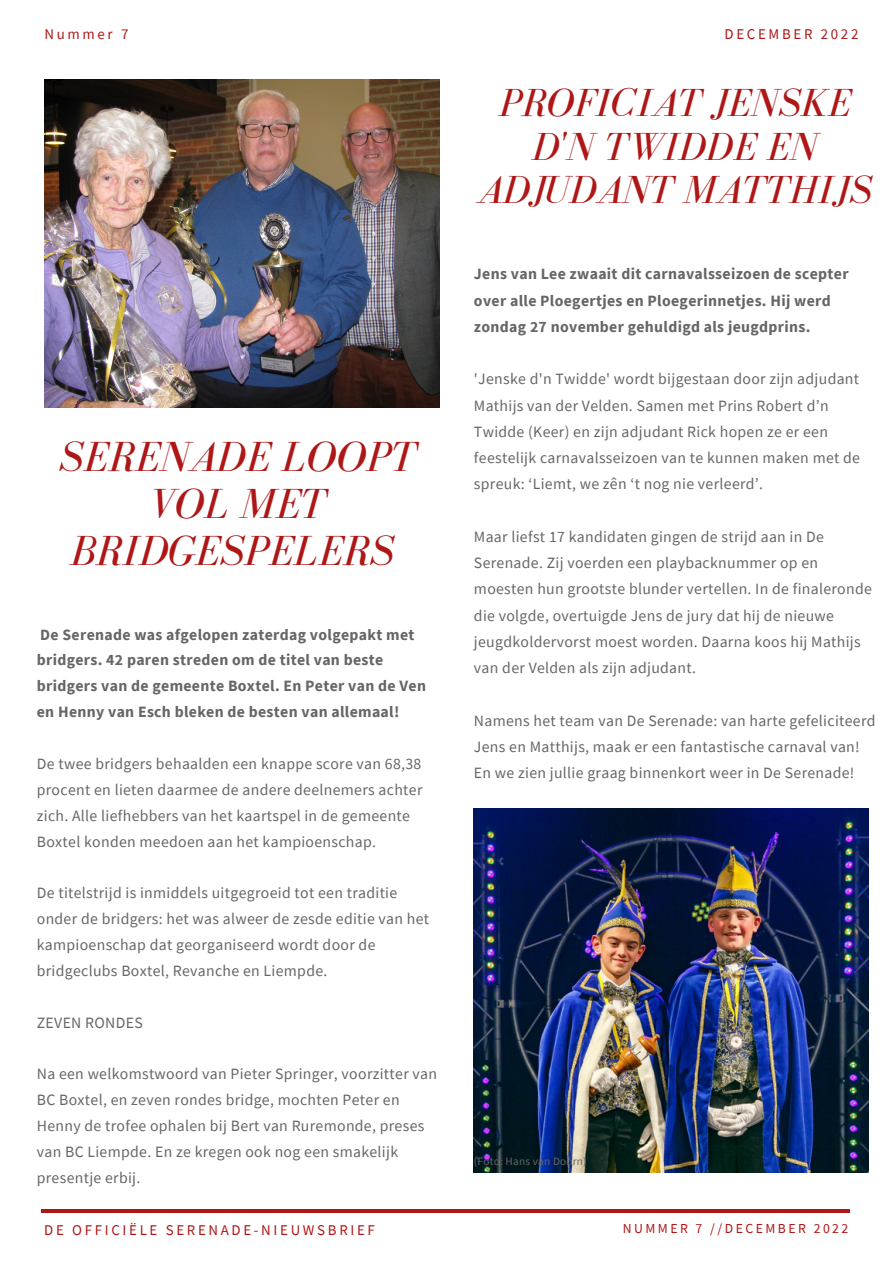
<style>
.page{position:relative;width:893px;height:1264px;background:#fff}
.page>*{position:absolute;margin:0;border:0;box-sizing:border-box;transform-origin:0 0}
.t1{font:italic 43.35px/47.2px "Bodoni FLF";color:#af1717;text-align:center}
.t2{font:italic 40.35px/43.8px "Bodoni FLF";color:#af1717;text-align:center}
.t3{font:15.75px/26.2px "Source Sans Pro";letter-spacing:.02em;color:#666}
.t4{font:700 15.75px/25.8px "Source Sans Pro";letter-spacing:.02em;color:#666}
.t5{font:14.85px "Source Sans Pro";letter-spacing:.18em;color:#af1717}
.t6{font:13.8px "Source Sans Pro";letter-spacing:.18em;color:#af1717}
.t7{font:11.25px "Source Sans Pro";letter-spacing:.02em;color:#666}
</style>
<div class="page">
<hr style="left:41px;top:1209px;width:809px;height:3px;background:#af1717">
<img style="left:44px;top:80px;width:395px;height:327px">
<img style="left:474px;top:808px;width:394px;height:364px">
<p class="t5" style="left:44px;top:25px;width:85px">Nummer 7</p>
<p class="t5" style="left:724px;top:25px;width:135px">DECEMBER 2022</p>
<h1 class="t1" style="left:59px;top:432px;width:359px">SERENADE LOOPT<br>VOL MET<br>BRIDGESPELERS</h1>
<p class="t4" style="left:37px;top:621px;width:390px">De Serenade was afgelopen zaterdag volgepakt met bridgers. 42 paren streden om de titel van beste bridgers van de gemeente Boxtel. En Peter van de Ven en Henny van Esch bleken de besten van allemaal!</p>
<p class="t3" style="left:37px;top:750px;width:387px;line-height:25.8px">De twee bridgers behaalden een knappe score van 68,38 procent en lieten daarmee de andere deelnemers achter zich. Alle liefhebbers van het kaartspel in de gemeente Boxtel konden meedoen aan het kampioenschap.</p>
<p class="t3" style="left:37px;top:879px;width:394px;line-height:25.8px">De titelstrijd is inmiddels uitgegroeid tot een traditie onder de bridgers: het was alweer de zesde editie van het kampioenschap dat georganiseerd wordt door de bridgeclubs Boxtel, Revanche en Liempde.</p>
<p class="t3" style="left:37px;top:1008px;width:107px">ZEVEN RONDES</p>
<p class="t3" style="left:37px;top:1060px;width:402px;line-height:25.8px">Na een welkomstwoord van Pieter Springer, voorzitter van BC Boxtel, en zeven rondes bridge, mochten Peter en Henny de trofee ophalen bij Bert van Ruremonde, preses van BC Liempde. En ze kregen ook nog een smakelijk presentje erbij.</p>
<h2 class="t2" style="left:477px;top:80px;width:396px">PROFICIAT JENSKE<br>D'N TWIDDE EN<br>ADJUDANT MATTHIJS</h2>
<p class="t4" style="left:474px;top:261px;width:376px;line-height:26.2px">Jens van Lee zwaait dit carnavalsseizoen de scepter over alle Ploegertjes en Ploegerinnetjes. Hij werd zondag 27 november gehuldigd als jeugdprins.</p>
<p class="t3" style="left:474px;top:366px;width:387px">'Jenske d'n Twidde' wordt bijgestaan door zijn adjudant Mathijs van der Velden. Samen met Prins Robert d’n Twidde (Keer) en zijn adjudant Rick hopen ze er een feestelijk carnavalsseizoen van te kunnen maken met de spreuk: ‘Liemt, we zên ‘t nog nie verleerd’.</p>
<p class="t3" style="left:474px;top:523px;width:399px">Maar liefst 17 kandidaten gingen de strijd aan in De Serenade. Zij voerden een playbacknummer op en moesten hun grootste blunder vertellen. In de finaleronde die volgde, overtuigde Jens de jury dat hij de nieuwe jeugdkoldervorst moest worden. Daarna koos hij Mathijs van der Velden als zijn adjudant.</p>
<p class="t3" style="left:474px;top:706px;width:403px">Namens het team van De Serenade: van harte gefeliciteerd<br>Jens en Matthijs, maak er een fantastische carnaval van!<br>En we zien jullie graag binnenkort weer in De Serenade!</p>
<p class="t7" style="left:474px;top:1153px;width:114px">(Foto: Hans van Doorn)</p>
<p class="t5" style="left:44px;top:1220px;width:332px">DE OFFICIËLE SERENADE-NIEUWSBRIEF</p>
<p class="t6" style="left:622px;top:1219px;width:227px">NUMMER 7 //DECEMBER 2022</p>
</div>
